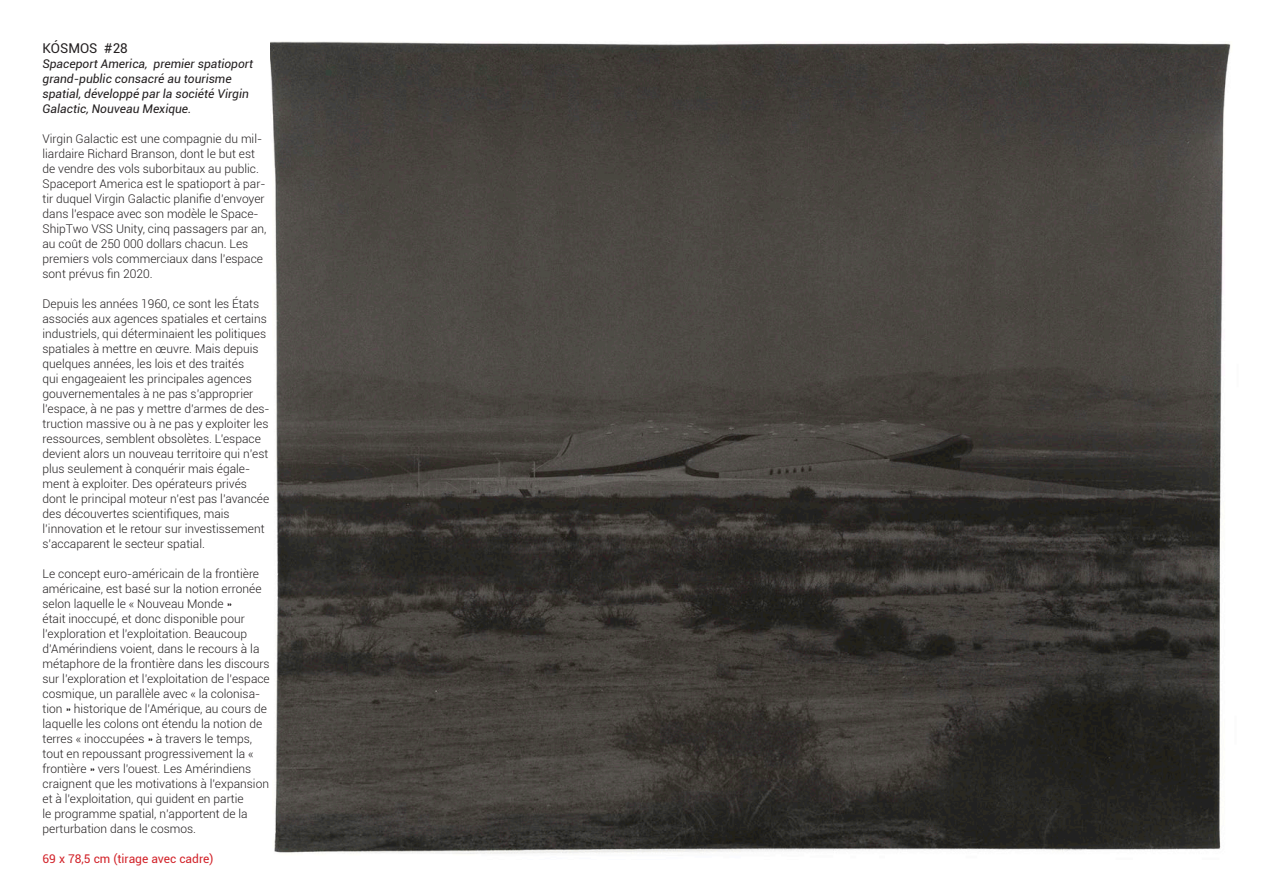
<style>
.page{position:relative;width:1263px;height:893px;background:#fff}
.page>*{position:absolute;margin:0;border:0;box-sizing:border-box;transform-origin:0 0}
.t1{font:13.5px "Roboto";color:#231f20}
.t2{font:300 12px/15px "Roboto";color:#231f20}
.t3{font:italic 12px/15px "Roboto";color:#231f20}
.t4{font:12px "Roboto";color:#d2232a}
</style>
<div class="page">
<img style="left:270px;top:41px;width:961px;height:813px">
<p class="t1" style="left:43px;top:38px;width:87px">KÓSMOS #28</p>
<p class="t3" style="left:43px;top:55px;width:212px">Spaceport America, premier spatioport grand-public consacré au tourisme spatial, développé par la société Virgin Galactic, Nouveau Mexique.</p>
<p class="t2" style="left:43px;top:130px;width:225px">Virgin Galactic est une compagnie du mil&shy;liardaire Richard Branson, dont le but est de vendre des vols suborbitaux au public.<br>Spaceport America est le spatioport à par&shy;tir duquel Virgin Galactic planifie d’envoyer dans l’espace avec son modèle le Space-ShipTwo VSS Unity, cinq passagers par an, au coût de 250 000 dollars chacun. Les premiers vols commerciaux dans l’espace sont prévus fin 2020.</p>
<p class="t2" style="left:43px;top:295px;width:229px">Depuis les années 1960, ce sont les États associés aux agences spatiales et certains industriels, qui déterminaient les politiques spatiales à mettre en œuvre. Mais depuis quelques années, les lois et des traités<br>qui engageaient les principales agences gouvernementales à ne pas s’approprier l’espace, à ne pas y mettre d’armes de des&shy;truction massive ou à ne pas y exploiter les ressources, semblent obsolètes. L’espace devient alors un nouveau territoire qui n’est plus seulement à conquérir mais égale&shy;ment à exploiter. Des opérateurs privés dont le principal moteur n’est pas l’avancée des découvertes scientifiques, mais l’innovation et le retour sur investissement s’accaparent le secteur spatial.</p>
<p class="t2" style="left:43px;top:565px;width:229px">Le concept euro-américain de la frontière américaine, est basé sur la notion erronée selon laquelle le « Nouveau Monde »<br>était inoccupé, et donc disponible pour l’exploration et l’exploitation. Beaucoup d’Amérindiens voient, dans le recours à la métaphore de la frontière dans les discours sur l’exploration et l’exploitation de l’espace cosmique, un parallèle avec « la colonisa&shy;tion » historique de l’Amérique, au cours de laquelle les colons ont étendu la notion de terres « inoccupées » à travers le temps, tout en repoussant progressivement la « frontière » vers l’ouest. Les Amérindiens craignent que les motivations à l’expansion et à l’exploitation, qui guident en partie<br>le programme spatial, n’apportent de la perturbation dans le cosmos.</p>
<p class="t4" style="left:43px;top:850px;width:172px">69 x 78,5 cm (tirage avec cadre)</p>
</div>
